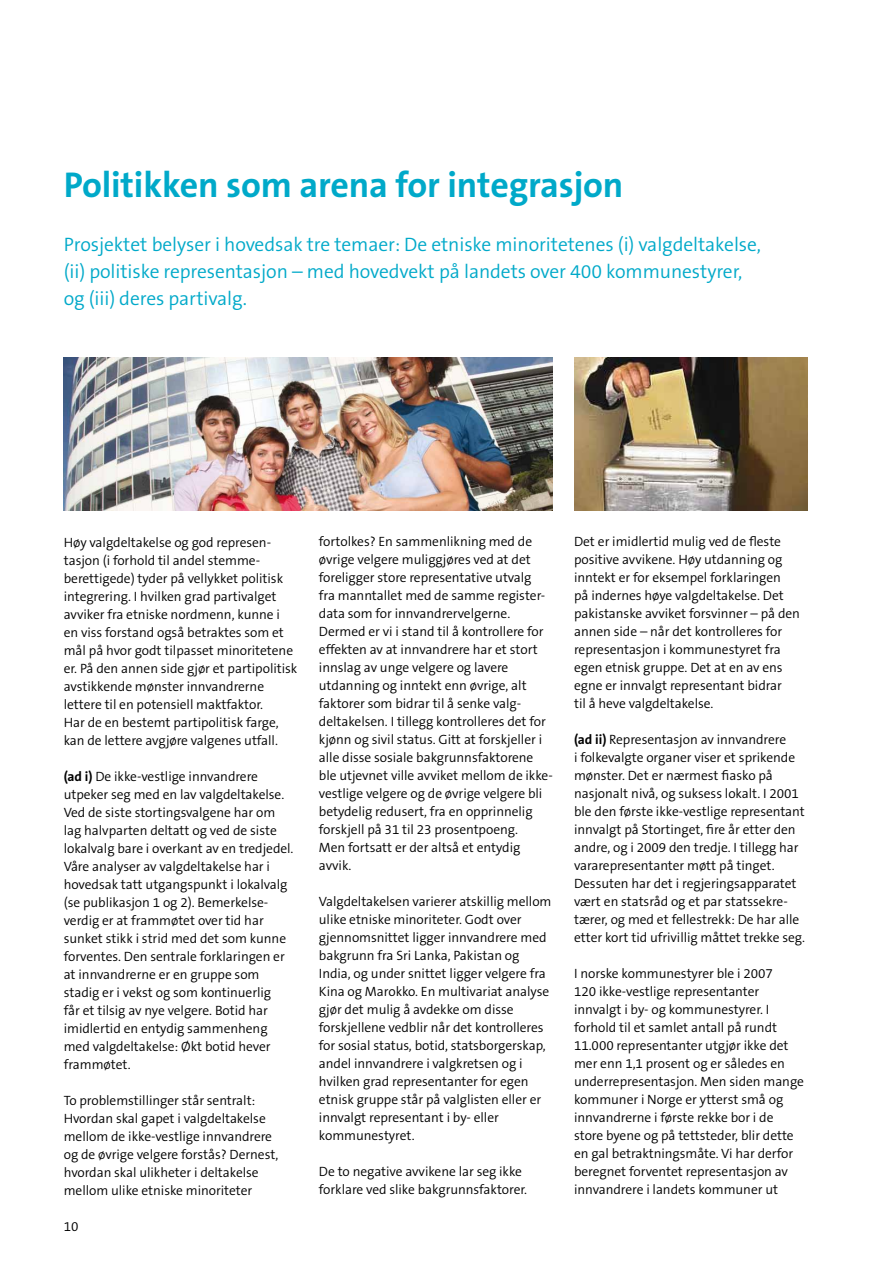
<style>
.page{position:relative;width:893px;height:1263px;background:#fff}
.page>*{position:absolute;margin:0;border:0;box-sizing:border-box;transform-origin:0 0}
.t1{font:700 36px "The Sans B7";letter-spacing:-.005em;color:#00a9c9}
.t2{font:300 19.5px/27px "The Sans B4";letter-spacing:-.005em;color:#00a9c9}
.t3{font:300 13.5px/18px "The Sans B4";letter-spacing:-.005em;color:#000}
.s1{font-family:"The Sans B7";font-weight:700}
</style>
<div class="page">
<img style="left:64px;top:357px;width:489px;height:154px">
<img style="left:574px;top:357px;width:233px;height:154px">
<h1 class="t1" style="left:64px;top:166px;width:561px">Politikken som arena for integrasjon</h1>
<h2 class="t2" style="left:64px;top:232px;width:699px">Prosjektet belyser i hovedsak tre temaer: De etniske minoritetenes (i) valgdeltakelse, (ii) politiske representasjon – med hovedvekt på landets over 400 kommunestyrer, og (iii) deres partivalg.</h2>
<p class="t3" style="left:64px;top:533px;width:235px">Høy valgdeltakelse og god represen&shy;tasjon (i forhold til andel stemme&shy;berettigede) tyder på vellykket politisk integrering. I hvilken grad partivalget avviker fra etniske nordmenn, kunne i en viss forstand også betraktes som et mål på hvor godt tilpasset minoritetene er. På den annen side gjør et partipolitisk avstikkende mønster innvandrerne lettere til en potensiell maktfaktor.<br>Har de en bestemt partipolitisk farge, kan de lettere avgjøre valgenes utfall.</p>
<p class="t3" style="left:64px;top:767px;width:231px"><span class="s1">(ad i)</span> De ikke-vestlige innvandrere utpeker seg med en lav valgdeltakelse.<br>Ved de siste stortingsvalgene har om lag halvparten deltatt og ved de siste lokalvalg bare i overkant av en tredjedel.<br>Våre analyser av valgdeltakelse har i hovedsak tatt utgangspunkt i lokalvalg (se publikasjon 1 og 2). Bemerkelse&shy;verdig er at frammøtet over tid har sunket stikk i strid med det som kunne forventes. Den sentrale forklaringen er at innvandrerne er en gruppe som stadig er i vekst og som kontinuerlig<br>får et tilsig av nye velgere. Botid har imidlertid en entydig sammenheng med valgdeltakelse: Økt botid hever frammøtet.</p>
<p class="t3" style="left:64px;top:1091px;width:216px">To problemstillinger står sentralt:<br>Hvordan skal gapet i valgdeltakelse mellom de ikke-vestlige innvandrere og de øvrige velgere forstås? Dernest, hvordan skal ulikheter i deltakelse mellom ulike etniske minoriteter</p>
<p class="t3" style="left:64px;top:1217px;width:16px">10</p>
<p class="t3" style="left:319px;top:533px;width:235px">fortolkes? En sammenlikning med de øvrige velgere muliggjøres ved at det foreligger store representative utvalg<br>fra manntallet med de samme register&shy;data som for innvandrervelgerne.<br>Dermed er vi i stand til å kontrollere for effekten av at innvandrere har et stort innslag av unge velgere og lavere utdanning og inntekt enn øvrige, alt faktorer som bidrar til å senke valg&shy;deltakelsen. I tillegg kontrolleres det for kjønn og sivil status. Gitt at forskjeller i alle disse sosiale bakgrunnsfaktorene ble utjevnet ville avviket mellom de ikke&shy;vestlige velgere og de øvrige velgere bli betydelig redusert, fra en opprinnelig forskjell på 31 til 23 prosentpoeng.<br>Men fortsatt er der altså et entydig avvik.</p>
<p class="t3" style="left:319px;top:893px;width:234px">Valgdeltakelsen varierer atskillig mellom ulike etniske minoriteter. Godt over gjennomsnittet ligger innvandrere med bakgrunn fra Sri Lanka, Pakistan og India, og under snittet ligger velgere fra Kina og Marokko. En multivariat analyse gjør det mulig å avdekke om disse forskjellene vedblir når det kontrolleres for sosial status, botid, statsborgerskap, andel innvandrere i valgkretsen og i hvilken grad representanter for egen etnisk gruppe står på valglisten eller er innvalgt representant i by- eller kommunestyret.</p>
<p class="t3" style="left:319px;top:1163px;width:210px">De to negative avvikene lar seg ikke forklare ved slike bakgrunnsfaktorer.</p>
<p class="t3" style="left:574px;top:533px;width:228px">Det er imidlertid mulig ved de fleste positive avvikene. Høy utdanning og inntekt er for eksempel forklaringen<br>på indernes høye valgdeltakelse. Det pakistanske avviket forsvinner – på den annen side – når det kontrolleres for representasjon i kommunestyret fra egen etnisk gruppe. Det at en av ens egne er innvalgt representant bidrar<br>til å heve valgdeltakelse.</p>
<p class="t3" style="left:574px;top:731px;width:233px"><span class="s1">(ad ii)</span> Representasjon av innvandrere<br>i folkevalgte organer viser et sprikende mønster. Det er nærmest fiasko på nasjonalt nivå, og suksess lokalt. I 2001 ble den første ikke-vestlige representant innvalgt på Stortinget, fire år etter den andre, og i 2009 den tredje. I tillegg har vararepresentanter møtt på tinget.<br>Dessuten har det i regjeringsapparatet vært en statsråd og et par statssekre&shy;tærer, og med et fellestrekk: De har alle etter kort tid ufrivillig måttet trekke seg.</p>
<p class="t3" style="left:574px;top:965px;width:231px">I norske kommunestyrer ble i 2007<br>120 ikke-vestlige representanter innvalgt i by- og kommunestyrer. I forhold til et samlet antall på rundt 11.000 representanter utgjør ikke det mer enn 1,1 prosent og er således en underrepresentasjon. Men siden mange kommuner i Norge er ytterst små og innvandrerne i første rekke bor i de store byene og på tettsteder, blir dette en gal betraktningsmåte. Vi har derfor beregnet forventet representasjon av innvandrere i landets kommuner ut</p>
</div>
